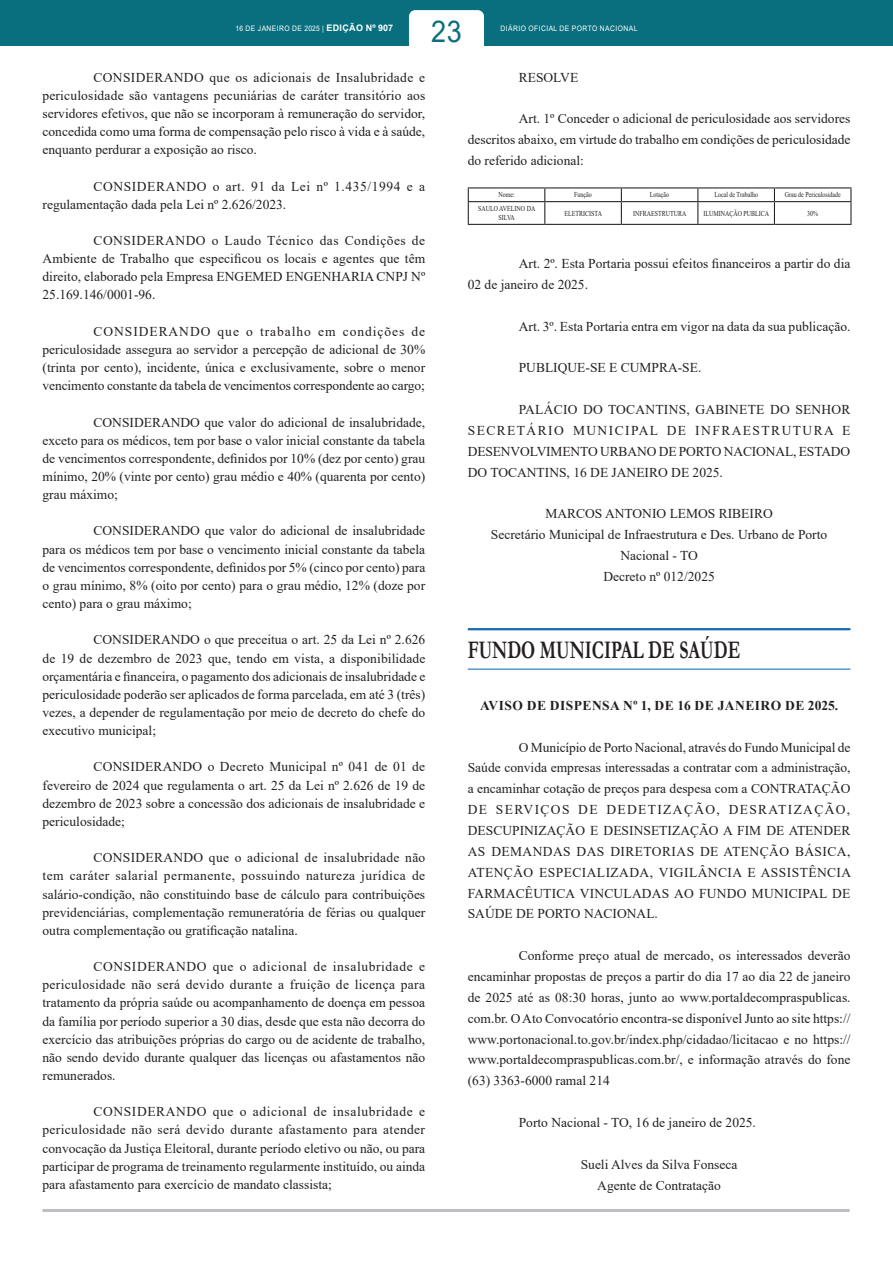
<style>
.page{position:relative;width:893px;height:1263px;background:#fff}
.page>*{position:absolute;margin:0;border:0;box-sizing:border-box;transform-origin:0 0}
.t1{font:30px "Arial";color:#096f7e;scale:.9 1}
.ChancelaOrgaos{font:700 25.5px "Garamond";color:#231f20;scale:.7 1}
.TEXTO{font:13.5px/18.1px "Times New Roman";color:#231f20;text-align:justify}
.ASSINATURA{font:13.5px/20.9px "Times New Roman";color:#231f20;text-align:center}
.TITULO{font:700 13.5px "Times New Roman";letter-spacing:.035em;color:#231f20}
.TEXTOCELULA{font:7.5px/9px "Times New Roman";color:#231f20;text-align:center;scale:.8 1}
.t2{font:7.5px "Arial";letter-spacing:.065em;color:#fff;scale:.9 1}
.s1{font-weight:700;font-size:9px}
</style>
<div class="page">
<div style="left:0;top:0;width:893px;height:46px;background:#096f7e"></div>
<div style="left:409px;top:10px;width:75px;height:57px;background:#fff;border-radius:6px"></div>
<hr style="left:43px;top:1209px;width:807px;height:3px;background:#bcbdc0">
<hr style="left:468px;top:628px;width:382px;height:2px;background:#1768b4">
<hr style="left:468px;top:669px;width:382px;height:1px;background:#1768b4">
<hr style="left:468px;top:201px;width:77px;height:1px;background:#231f20">
<hr style="left:545px;top:201px;width:76px;height:1px;background:#231f20">
<svg style="left:544px;top:188px;width:1px;height:36px"></svg>
<hr style="left:621px;top:201px;width:77px;height:1px;background:#231f20">
<svg style="left:621px;top:188px;width:1px;height:36px"></svg>
<hr style="left:698px;top:201px;width:76px;height:1px;background:#231f20">
<svg style="left:697px;top:188px;width:1px;height:36px"></svg>
<hr style="left:774px;top:201px;width:77px;height:1px;background:#231f20">
<svg style="left:774px;top:188px;width:1px;height:36px"></svg>
<hr style="left:468px;top:187px;width:77px;height:1px;background:#231f20">
<hr style="left:545px;top:187px;width:76px;height:1px;background:#231f20">
<hr style="left:621px;top:187px;width:77px;height:1px;background:#231f20">
<hr style="left:698px;top:187px;width:76px;height:1px;background:#231f20">
<hr style="left:774px;top:187px;width:77px;height:1px;background:#231f20">
<svg style="left:468px;top:188px;width:1px;height:36px"></svg>
<svg style="left:850px;top:188px;width:1px;height:36px"></svg>
<hr style="left:468px;top:224px;width:77px;height:1px;background:#231f20">
<hr style="left:545px;top:224px;width:76px;height:1px;background:#231f20">
<hr style="left:621px;top:224px;width:77px;height:1px;background:#231f20">
<hr style="left:698px;top:224px;width:76px;height:1px;background:#231f20">
<hr style="left:774px;top:224px;width:77px;height:1px;background:#231f20">
<h1 class="t1" style="left:431px;top:11px;width:36px">23</h1>
<p class="t2" style="left:235px;top:24px;width:177px">16 DE JANEIRO DE 2025 | <span class="s1">EDIÇÃO Nº 907</span></p>
<p class="t2" style="left:501px;top:24px;width:154px">DIÁRIO OFICIAL DE PORTO NACIONAL</p>
<p class="TEXTO" style="left:43px;top:68px;width:384px;text-indent:51px">CONSIDERANDO que os adicionais de Insalubridade e periculosidade são vantagens pecuniárias de caráter transitório aos servidores efetivos, que não se incorporam à remuneração do servidor, concedida como uma forma de compensação pelo risco à vida e à saúde, enquanto perdurar a exposição ao risco.</p>
<p class="TEXTO" style="left:43px;top:177px;width:384px;text-indent:51px">CONSIDERANDO o art. 91 da Lei nº 1.435/1994 e a regulamentação dada pela Lei nº 2.626/2023.</p>
<p class="TEXTO" style="left:43px;top:231px;width:384px;text-indent:51px">CONSIDERANDO o Laudo Técnico das Condições de Ambiente de Trabalho que especificou os locais e agentes que têm direito, elaborado pela Empresa ENGEMED ENGENHARIA CNPJ Nº 25.169.146/0001-96.</p>
<p class="TEXTO" style="left:43px;top:322px;width:384px;text-indent:51px">CONSIDERANDO que o trabalho em condições de periculosidade assegura ao servidor a percepção de adicional de 30% (trinta por cento), incidente, única e exclusivamente, sobre o menor vencimento constante da tabela de vencimentos correspondente ao cargo;</p>
<p class="TEXTO" style="left:43px;top:412px;width:384px;text-indent:51px">CONSIDERANDO que valor do adicional de insalubridade, exceto para os médicos, tem por base o valor inicial constante da tabela de vencimentos correspondente, definidos por 10% (dez por cento) grau mínimo, 20% (vinte por cento) grau médio e 40% (quarenta por cento) grau máximo;</p>
<p class="TEXTO" style="left:43px;top:521px;width:384px;text-indent:51px">CONSIDERANDO que valor do adicional de insalubridade para os médicos tem por base o vencimento inicial constante da tabela de vencimentos correspondente, definidos por 5% (cinco por cento) para o grau mínimo, 8% (oito por cento) para o grau médio, 12% (doze por cento) para o grau máximo;</p>
<p class="TEXTO" style="left:43px;top:630px;width:384px;text-indent:51px">CONSIDERANDO o que preceitua o art. 25 da Lei nº 2.626 de 19 de dezembro de 2023 que, tendo em vista, a disponibilidade orçamentária e financeira, o pagamento dos adicionais de insalubridade e periculosidade poderão ser aplicados de forma parcelada, em até 3 (três) vezes, a depender de regulamentação por meio de decreto do chefe do executivo municipal;</p>
<p class="TEXTO" style="left:43px;top:757px;width:384px;text-indent:51px">CONSIDERANDO o Decreto Municipal nº 041 de 01 de fevereiro de 2024 que regulamenta o art. 25 da Lei nº 2.626 de 19 de dezembro de 2023 sobre a concessão dos adicionais de insalubridade e periculosidade;</p>
<p class="TEXTO" style="left:43px;top:848px;width:384px;text-indent:51px">CONSIDERANDO que o adicional de insalubridade não tem caráter salarial permanente, possuindo natureza jurídica de salário-condição, não constituindo base de cálculo para contribuições previdenciárias, complementação remuneratória de férias ou qualquer outra complementação ou gratificação natalina.</p>
<p class="TEXTO" style="left:43px;top:957px;width:384px;text-indent:51px">CONSIDERANDO que o adicional de insalubridade e periculosidade não será devido durante a fruição de licença para tratamento da própria saúde ou acompanhamento de doença em pessoa da família por período superior a 30 dias, desde que esta não decorra do exercício das atribuições próprias do cargo ou de acidente de trabalho, não sendo devido durante qualquer das licenças ou afastamentos não remunerados.</p>
<p class="TEXTO" style="left:43px;top:1102px;width:384px;text-indent:51px">CONSIDERANDO que o adicional de insalubridade e periculosidade não será devido durante afastamento para atender convocação da Justiça Eleitoral, durante período eletivo ou não, ou para participar de programa de treinamento regularmente instituído, ou ainda para afastamento para exercício de mandato classista;</p>
<p class="TEXTO" style="left:519px;top:68px;width:61px">RESOLVE</p>
<p class="TEXTO" style="left:468px;top:108px;width:384px;line-height:20.9px;text-indent:51px">Art. 1º Conceder o adicional de periculosidade aos servidores descritos abaixo, em virtude do trabalho em condições de periculosidade do referido adicional:</p>
<p class="TEXTOCELULA" style="left:498px;top:190px;width:22px">Nome:</p>
<p class="TEXTOCELULA" style="left:574px;top:190px;width:24px">Função</p>
<p class="TEXTOCELULA" style="left:650px;top:190px;width:26px">Lotação</p>
<p class="TEXTOCELULA" style="left:714px;top:190px;width:56px">Local de Trabalho</p>
<p class="TEXTOCELULA" style="left:785px;top:190px;width:71px">Grau de Periculosidade</p>
<p class="TEXTOCELULA" style="left:478px;top:204px;width:73px">SAULO AVELINO DA<br>SILVA</p>
<p class="TEXTOCELULA" style="left:564px;top:208px;width:48px">ELETRICISTA</p>
<p class="TEXTOCELULA" style="left:633px;top:208px;width:68px">INFRAESTRUTURA</p>
<p class="TEXTOCELULA" style="left:703px;top:208px;width:84px">ILUMINAÇÃO PUBLICA</p>
<p class="TEXTOCELULA" style="left:807px;top:208px;width:15px">30%</p>
<p class="TEXTO" style="left:468px;top:253px;width:384px;line-height:20.9px;text-indent:51px">Art. 2º. Esta Portaria possui efeitos financeiros a partir do dia<br>02 de janeiro de 2025.</p>
<p class="TEXTO" style="left:519px;top:317px;width:333px">Art. 3º. Esta Portaria entra em vigor na data da sua publicação.</p>
<p class="TEXTO" style="left:519px;top:358px;width:184px">PUBLIQUE-SE E CUMPRA-SE.</p>
<p class="TEXTO" style="left:468px;top:399px;width:384px;line-height:20.9px;text-indent:51px">PALÁCIO DO TOCANTINS, GABINETE DO SENHOR SECRETÁRIO MUNICIPAL DE INFRAESTRUTURA E DESENVOLVIMENTO URBANO DE PORTO NACIONAL, ESTADO DO TOCANTINS, 16 DE JANEIRO DE 2025.</p>
<p class="ASSINATURA" style="left:545px;top:503px;width:229px">MARCOS ANTONIO LEMOS RIBEIRO</p>
<p class="ASSINATURA" style="left:491px;top:524px;width:338px">Secretário Municipal de Infraestrutura e Des. Urbano de Porto<br>Nacional - TO</p>
<p class="ASSINATURA" style="left:603px;top:565px;width:113px">Decreto nº 012/2025</p>
<p class="ChancelaOrgaos" style="left:468px;top:632px;width:391px">FUNDO MUNICIPAL DE SAÚDE</p>
<p class="TITULO" style="left:480px;top:696px;width:360px">AVISO DE DISPENSA Nº 1, DE 16 DE JANEIRO DE 2025.</p>
<p class="TEXTO" style="left:468px;top:736px;width:385px;line-height:20.9px;text-indent:51px">O Município de Porto Nacional, através do Fundo Municipal de Saúde convida empresas interessadas a contratar com a administração, a encaminhar cotação de preços para despesa com a CONTRATAÇÃO DE SERVIÇOS DE DEDETIZAÇÃO, DESRATIZAÇÃO, DESCUPINIZAÇÃO E DESINSETIZAÇÃO A FIM DE ATENDER AS DEMANDAS DAS DIRETORIAS DE ATENÇÃO BÁSICA, ATENÇÃO ESPECIALIZADA, VIGILÂNCIA E ASSISTÊNCIA FARMACÊUTICA VINCULADAS AO FUNDO MUNICIPAL DE SAÚDE DE PORTO NACIONAL.</p>
<p class="TEXTO" style="left:468px;top:945px;width:384px;line-height:20.9px;text-indent:51px">Conforme preço atual de mercado, os interessados deverão encaminhar propostas de preços a partir do dia 17 ao dia 22 de janeiro de 2025 até as 08:30 horas, junto ao www.portaldecompraspublicas. com.br. O Ato Convocatório encontra-se disponível Junto ao site https:// www.portonacional.to.gov.br/index.php/cidadao/licitacao e no https:// www.portaldecompraspublicas.com.br/, e informação através do fone (63) 3363-6000 ramal 214</p>
<p class="TEXTO" style="left:519px;top:1113px;width:239px">Porto Nacional - TO, 16 de janeiro de 2025.</p>
<p class="ASSINATURA" style="left:581px;top:1153px;width:158px">Sueli Alves da Silva Fonseca</p>
<p class="ASSINATURA" style="left:597px;top:1174px;width:125px">Agente de Contratação</p>
</div>
